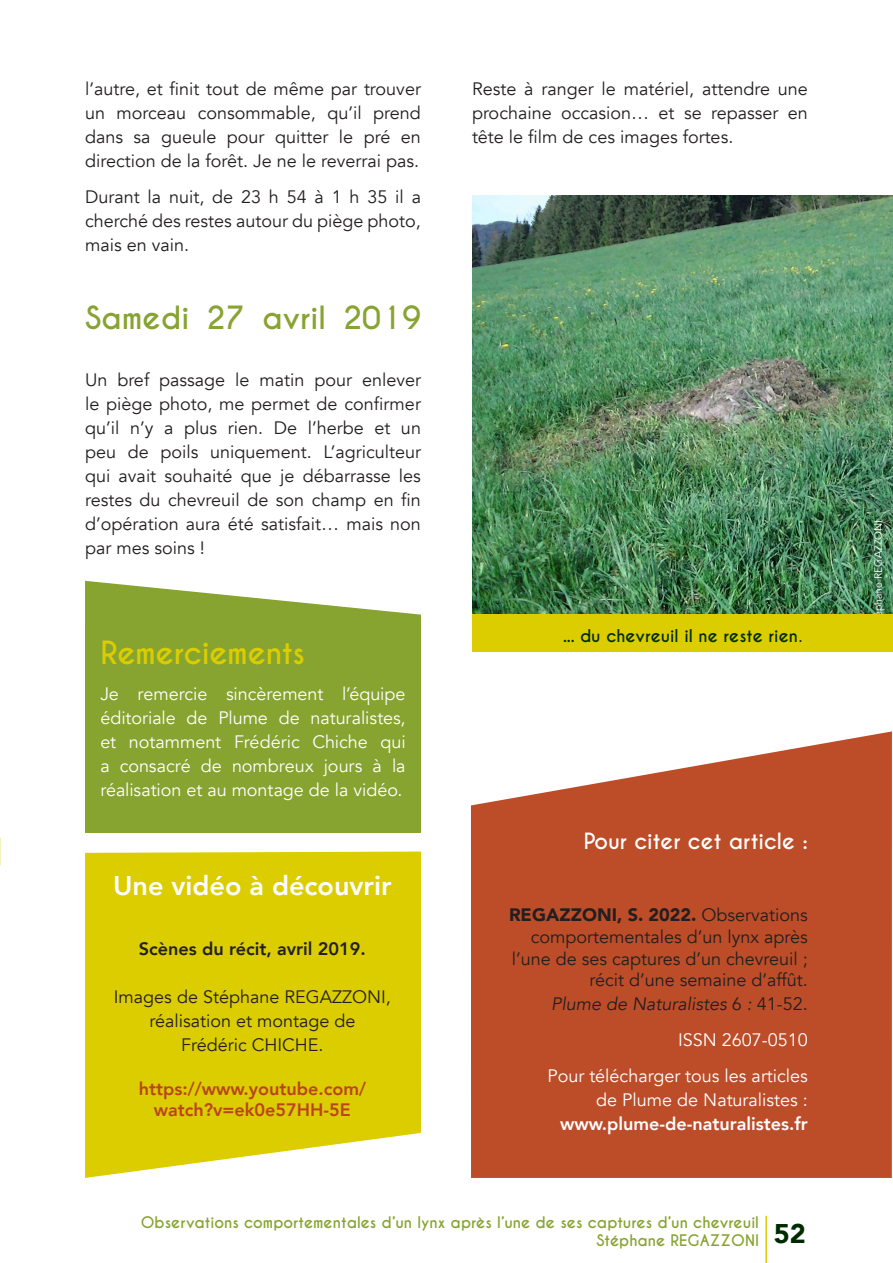
<style>
.page{position:relative;width:893px;height:1263px;background:#fff}
.page>*{position:absolute;margin:0;border:0;box-sizing:border-box;transform-origin:0 0}
.t1{font:700 30px "Caviar Dreams";color:#87a330}
.t2{font:700 30px "Caviar Dreams";letter-spacing:-.015em;color:#dbcd00}
.t3{font:800 27px "Avenir";color:#fff}
.t4{font:900 27px "Avenir";color:#002b00}
.t5{font:700 21px "Caviar Dreams";color:#fff}
.t6{font:18px/24px "Avenir";color:#231f20;text-align:justify}
.t7{font:18px/24px "Avenir";color:#fff;text-align:justify}
.t8{font:800 18px/21.6px "Avenir";color:#b9441d;text-align:center}
.t9{font:800 18px "Avenir";color:#fff}
.t10{font:italic 18px "Avenir";color:#231f20}
.t11{font:800 18px "Avenir";color:#231f20}
.t12{font:700 16.5px "Caviar Dreams";color:#002b00}
.t13{font:700 15px/18px "Caviar Dreams";color:#87a330;text-align:right}
.t14{font:10.5px "Avenir";color:#fff}
.s1{font-family:"Avenir";font-weight:400;font-size:18px;color:#231f20}
.s2{font-weight:900}
.s3{font-style:normal}
</style>
<div class="page">
<hr style="left:765px;top:1216px;width:2px;height:47px;background:#dbcd00">
<svg style="left:471px;top:731px;width:421px;height:447px;background:#c15c3a"></svg>
<svg style="left:85px;top:851px;width:336px;height:327px;background:#ddd012"></svg>
<img style="left:472px;top:196px;width:421px;height:418px">
<div style="left:472px;top:614px;width:421px;height:38px;background:#dbcd00"></div>
<svg style="left:85px;top:580px;width:336px;height:41px"></svg>
<div style="left:85px;top:621px;width:336px;height:212px;background:#87a330"></div>
<p class="t6" style="left:85px;top:77px;width:337px">l’autre, et finit tout de même par trouver un morceau consommable, qu’il prend dans sa gueule pour quitter le pré en direction de la forêt. Je ne le reverrai pas.</p>
<p class="t6" style="left:85px;top:185px;width:337px">Durant la nuit, de 23 h 54 à 1 h 35 il a cherché des restes autour du piège photo, mais en vain.</p>
<p class="t1" style="left:85px;top:299px;width:337px">Samedi 27 avril 2019</p>
<p class="t6" style="left:85px;top:368px;width:337px">Un bref passage le matin pour enlever le piège photo, me permet de confirmer qu’il n’y a plus rien. De l’herbe et un peu de poils uniquement. L’agriculteur qui avait souhaité que je débarrasse les restes du chevreuil de son champ en fin d’opération aura été satisfait… mais non par mes soins !</p>
<p class="t2" style="left:100px;top:634px;width:206px">Remerciements</p>
<p class="t7" style="left:100px;top:682px;width:307px">Je remercie sincèrement l’équipe éditoriale de Plume de naturalistes, et notamment Frédéric Chiche qui a consacré de nombreux jours à la réalisation et au montage de la vidéo.</p>
<p class="t3" style="left:113px;top:865px;width:280px">Une vidéo à découvrir</p>
<p class="t11" style="left:139px;top:935px;width:228px">Scènes du récit, avril 2019.</p>
<p class="t6" style="left:114px;top:985px;width:278px">Images de Stéphane REGAZZONI,</p>
<p class="t6" style="left:149px;top:1009px;width:207px">réalisation et montage de</p>
<p class="t6" style="left:181px;top:1033px;width:144px">Frédéric CHICHE.</p>
<p class="t8" style="left:139px;top:1077px;width:229px">https://www.youtube.com/ watch?v=ek0e57HH-5E</p>
<p class="t6" style="left:472px;top:77px;width:337px">Reste à ranger le matériel, attendre une prochaine occasion… et se repasser en tête le film de ces images fortes.</p>
<p class="t12" style="left:563px;top:626px;width:241px">... du chevreuil il ne reste rien<span class="s1">.</span></p>
<p class="t5" style="left:584px;top:829px;width:226px">Pour citer cet article :</p>
<p class="t6" style="left:509px;top:905px;width:300px;line-height:21.6px;text-align:right"><span class="s2">REGAZZONI, S. 2022.</span> Observations comportementales d’un lynx après l’une de ses captures d’un chevreuil ; récit d’une semaine d’affût.</p>
<p class="t10" style="left:551px;top:993px;width:258px">Plume de Naturalistes <span class="s3">6</span> : <span class="s3">41-52.</span></p>
<p class="t7" style="left:678px;top:1028px;width:131px">ISSN 2607-0510</p>
<p class="t7" style="left:547px;top:1064px;width:262px">Pour télécharger tous les articles</p>
<p class="t7" style="left:596px;top:1088px;width:213px">de Plume de Naturalistes :</p>
<p class="t9" style="left:560px;top:1110px;width:249px">www.plume-de-naturalistes.fr</p>
<p class="t13" style="left:141px;top:1213px;width:620px">Observations comportementales d’un lynx après l’une de ses captures d’un chevreuil<br>Stéphane REGAZZONI</p>
<p class="t4" style="left:774px;top:1210px;width:33px">52</p>
<p class="t14" style="left:872px;top:638px;width:119px;rotate:-90deg">© Stéphane REGAZZONI</p>
</div>
